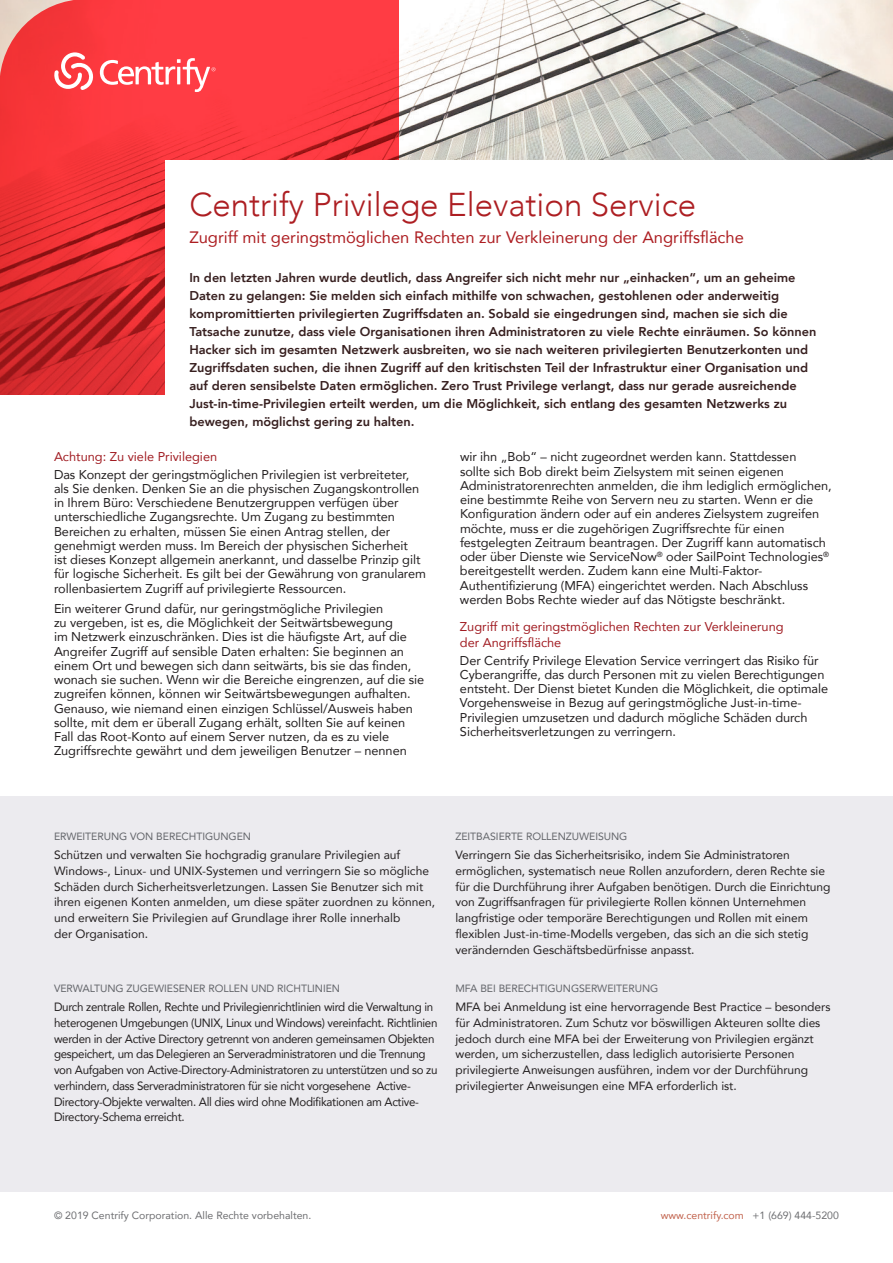
<style>
.page{position:relative;width:893px;height:1263px;background:#fff}
.page>*{position:absolute;margin:0;border:0;box-sizing:border-box;transform-origin:0 0}
.t1{font:300 33px "Avenir";color:#ad1e22}
.t2{font:16.5px "Avenir";color:#ad1e22}
.t3{font:12.75px/14.2px "Avenir";letter-spacing:-.005em;color:#231f20}
.t4{font:800 12.75px/18px "Avenir";color:#371f1f}
.t5{font:12.75px/16.5px "Avenir";color:#a11d23}
.t6{font:12px/15.8px "Avenir";letter-spacing:-.005em;color:#231f20}
.t7{font:12px/15.8px "Avenir";letter-spacing:-.025em;color:#231f20;scale:.96 1}
.t8{font:10.5px "Avenir";letter-spacing:-.005em;color:#63656a}
.t9{font:10.5px "Avenir";color:#6c6d70}
.t10{font:10.5px "Avenir";color:#c1614b}
.s1{color:#6c6d70}
</style>
<div class="page">
<div style="left:0;top:796px;width:893px;height:396px;background:#ecebef"></div>
<img style="left:399px;top:0;width:494px;height:160px">
<svg style="left:0;top:0;width:399px;height:394px;background:#ec363a"></svg>
<div style="left:166px;top:160px;width:727px;height:263px;background:#fff"></div>
<svg style="left:54px;top:52px;width:161px;height:40px"></svg>
<h1 class="t1" style="left:189px;top:185px;width:508px">Centrify Privilege Elevation Service</h1>
<p class="t2" style="left:189px;top:224px;width:556px">Zugriff mit geringstmöglichen Rechten zur Verkleinerung der Angriffsfläche</p>
<p class="t4" style="left:189px;top:268px;width:629px">In den letzten Jahren wurde deutlich, dass Angreifer sich nicht mehr nur „einhacken“, um an geheime Daten zu gelangen: Sie melden sich einfach mithilfe von schwachen, gestohlenen oder anderweitig kompromittierten privilegierten Zugriffsdaten an. Sobald sie eingedrungen sind, machen sie sich die Tatsache zunutze, dass viele Organisationen ihren Administratoren zu viele Rechte einräumen. So können Hacker sich im gesamten Netzwerk ausbreiten, wo sie nach weiteren privilegierten Benutzerkonten und Zugriffsdaten suchen, die ihnen Zugriff auf den kritischsten Teil der Infrastruktur einer Organisation und auf deren sensibelste Daten ermöglichen. Zero Trust Privilege verlangt, dass nur gerade ausreichende Just-in-time-Privilegien erteilt werden, um die Möglichkeit, sich entlang des gesamten Netzwerks zu bewegen, möglichst gering zu halten.</p>
<p class="t5" style="left:54px;top:448px;width:165px">Achtung: Zu viele Privilegien</p>
<p class="t3" style="left:54px;top:467px;width:373px">Das Konzept der geringstmöglichen Privilegien ist verbreiteter, als Sie denken. Denken Sie an die physischen Zugangskontrollen in Ihrem Büro: Verschiedene Benutzergruppen verfügen über unterschiedliche Zugangsrechte. Um Zugang zu bestimmten Bereichen zu erhalten, müssen Sie einen Antrag stellen, der genehmigt werden muss. Im Bereich der physischen Sicherheit<br>ist dieses Konzept allgemein anerkannt, und dasselbe Prinzip gilt für logische Sicherheit. Es gilt bei der Gewährung von granularem rollenbasiertem Zugriff auf privilegierte Ressourcen.</p>
<p class="t3" style="left:54px;top:601px;width:372px">Ein weiterer Grund dafür, nur geringstmögliche Privilegien<br>zu vergeben, ist es, die Möglichkeit der Seitwärtsbewegung<br>im Netzwerk einzuschränken. Dies ist die häufigste Art, auf die Angreifer Zugriff auf sensible Daten erhalten: Sie beginnen an einem Ort und bewegen sich dann seitwärts, bis sie das finden, wonach sie suchen. Wenn wir die Bereiche eingrenzen, auf die sie zugreifen können, können wir Seitwärtsbewegungen aufhalten.<br>Genauso, wie niemand einen einzigen Schlüssel/Ausweis haben sollte, mit dem er überall Zugang erhält, sollten Sie auf keinen Fall das Root-Konto auf einem Server nutzen, da es zu viele Zugriffsrechte gewährt und dem jeweiligen Benutzer – nennen</p>
<p class="t3" style="left:460px;top:449px;width:373px">wir ihn „Bob“ – nicht zugeordnet werden kann. Stattdessen<br>sollte sich Bob direkt beim Zielsystem mit seinen eigenen Administratorenrechten anmelden, die ihm lediglich ermöglichen, eine bestimmte Reihe von Servern neu zu starten. Wenn er die Konfiguration ändern oder auf ein anderes Zielsystem zugreifen möchte, muss er die zugehörigen Zugriffsrechte für einen festgelegten Zeitraum beantragen. Der Zugriff kann automatisch oder über Dienste wie ServiceNow<sup>®</sup> oder SailPoint Technologies<sup>® </sup>bereitgestellt werden. Zudem kann eine Multi-Faktor-Authentifizierung (MFA) eingerichtet werden. Nach Abschluss werden Bobs Rechte wieder auf das Nötigste beschränkt.</p>
<p class="t5" style="left:460px;top:618px;width:325px">Zugriff mit geringstmöglichen Rechten zur Verkleinerung der Angriffsfläche</p>
<p class="t3" style="left:460px;top:653px;width:370px">Der Centrify Privilege Elevation Service verringert das Risiko für Cyberangriffe, das durch Personen mit zu vielen Berechtigungen entsteht. Der Dienst bietet Kunden die Möglichkeit, die optimale Vorgehensweise in Bezug auf geringstmögliche Just-in-time-Privilegien umzusetzen und dadurch mögliche Schäden durch Sicherheitsverletzungen zu verringern.</p>
<p class="t8" style="left:54px;top:828px;width:199px">ERWEITERUNG VON BERECHTIGUNGEN</p>
<p class="t6" style="left:54px;top:847px;width:383px">Schützen und verwalten Sie hochgradig granulare Privilegien auf Windows-, Linux- und UNIX-Systemen und verringern Sie so mögliche Schäden durch Sicherheitsverletzungen. Lassen Sie Benutzer sich mit ihren eigenen Konten anmelden, um diese später zuordnen zu können, und erweitern Sie Privilegien auf Grundlage ihrer Rolle innerhalb<br>der Organisation.</p>
<p class="t8" style="left:54px;top:980px;width:288px">VERWALTUNG ZUGEWIESENER ROLLEN UND RICHTLINIEN</p>
<p class="t7" style="left:54px;top:999px;width:401px">Durch zentrale Rollen, Rechte und Privilegienrichtlinien wird die Verwaltung in heterogenen Umgebungen (UNIX, Linux und Windows) vereinfacht. Richtlinien werden in der Active Directory getrennt von anderen gemeinsamen Objekten gespeichert, um das Delegieren an Serveradministratoren und die Trennung von Aufgaben von Active-Directory-Administratoren zu unterstützen und so zu verhindern, dass Serveradministratoren für sie nicht vorgesehene Active-Directory-Objekte verwalten. All dies wird ohne Modifikationen am Active-Directory-Schema erreicht.</p>
<p class="t8" style="left:455px;top:828px;width:173px">ZEITBASIERTE ROLLENZUWEISUNG</p>
<p class="t6" style="left:455px;top:847px;width:376px">Verringern Sie das Sicherheitsrisiko, indem Sie Administratoren ermöglichen, systematisch neue Rollen anzufordern, deren Rechte sie für die Durchführung ihrer Aufgaben benötigen. Durch die Einrichtung von Zugriffsanfragen für privilegierte Rollen können Unternehmen langfristige oder temporäre Berechtigungen und Rollen mit einem flexiblen Just-in-time-Modells vergeben, das sich an die sich stetig verändernden Geschäftsbedürfnisse anpasst.</p>
<p class="t8" style="left:455px;top:980px;width:204px">MFA BEI BERECHTIGUNGSERWEITERUNG</p>
<p class="t6" style="left:455px;top:999px;width:376px">MFA bei Anmeldung ist eine hervorragende Best Practice – besonders für Administratoren. Zum Schutz vor böswilligen Akteuren sollte dies jedoch durch eine MFA bei der Erweiterung von Privilegien ergänzt werden, um sicherzustellen, dass lediglich autorisierte Personen privilegierte Anweisungen ausführen, indem vor der Durchführung privilegierter Anweisungen eine MFA erforderlich ist.</p>
<p class="t9" style="left:54px;top:1207px;width:259px">© 2019 Centrify Corporation. Alle Rechte vorbehalten.</p>
<p class="t10" style="left:661px;top:1207px;width:180px">www.centrify.com <span class="s1">+1 (669) 444-5200</span></p>
</div>
